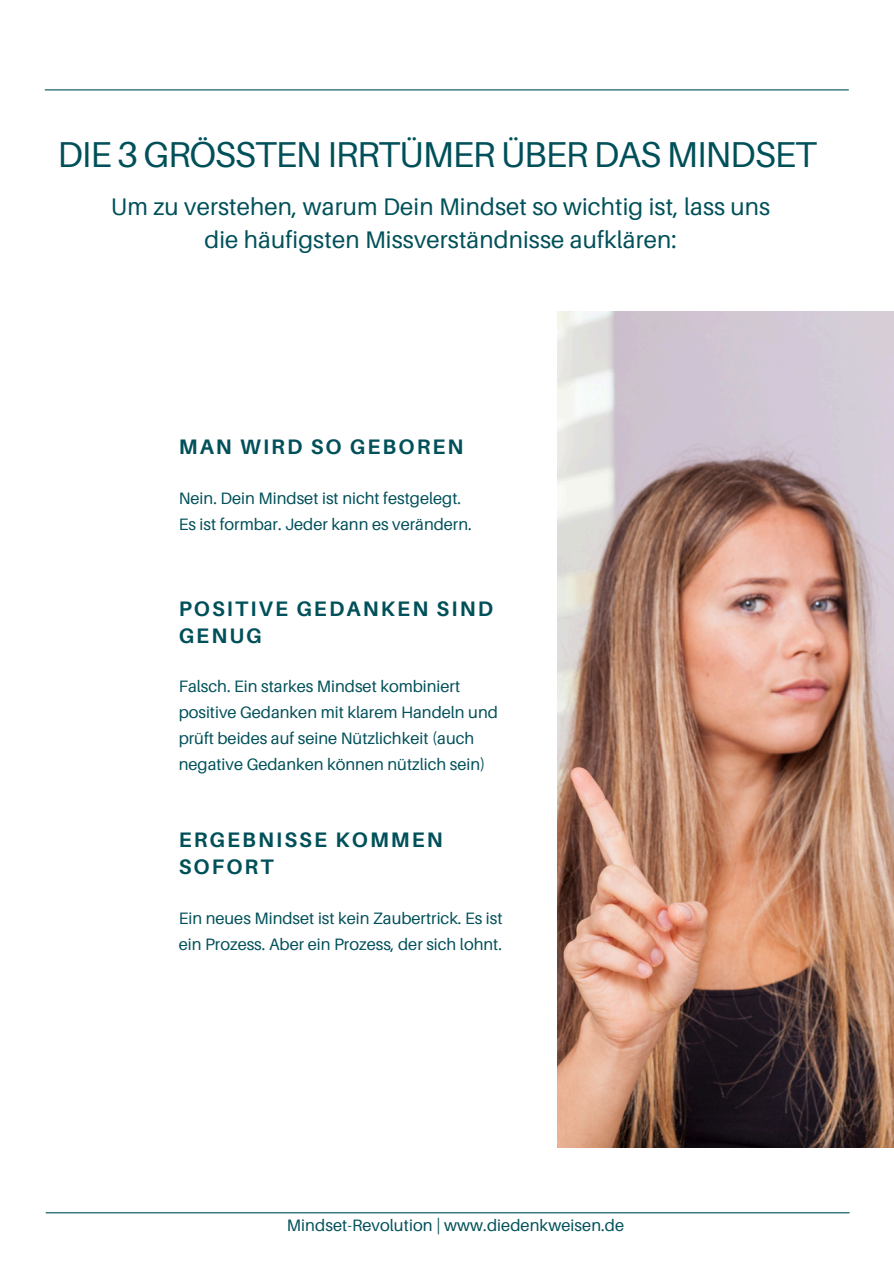
<style>
.page{position:relative;width:894px;height:1264px;background:#fff}
.page>*{position:absolute;margin:0;border:0;box-sizing:border-box;transform-origin:0 0}
.t1{font:36px "Aileron";letter-spacing:-.03em;color:#005059}
.t2{font:24px/33.8px "Aileron";letter-spacing:.005em;color:#005059;text-align:center}
.t3{font:700 21px/27px "Aileron";letter-spacing:.1em;color:#005059}
.t4{font:16.5px/25.8px "Aileron";color:#005059}
</style>
<div class="page">
<hr style="left:45px;top:89px;width:803px;height:1px;background:#005059">
<img style="left:557px;top:311px;width:336px;height:836px">
<hr style="left:46px;top:1212px;width:803px;height:1px;background:#005059">
<p class="t1" style="left:57px;top:132px;width:760px">DIE 3 GRÖSSTEN IRRTÜMER ÜBER DAS MINDSET</p>
<h3 class="t2" style="left:111px;top:189px;width:660px">Um zu verstehen, warum Dein Mindset so wichtig ist, lass uns die häufigsten Missverständnisse aufklären:</h3>
<h3 class="t3" style="left:179px;top:432px;width:286px">MAN WIRD SO GEBOREN</h3>
<p class="t4" style="left:179px;top:484px;width:294px">Nein. Dein Mindset ist nicht festgelegt.<br>Es ist formbar. Jeder kann es verändern.</p>
<h3 class="t3" style="left:179px;top:594px;width:316px">POSITIVE GEDANKEN SIND<br>GENUG</h3>
<h2 class="t4" style="left:179px;top:673px;width:321px">Falsch. Ein starkes Mindset kombiniert positive Gedanken mit klarem Handeln und prüft beides auf seine Nützlichkeit (auch negative Gedanken können nützlich sein)</h2>
<p class="t3" style="left:179px;top:825px;width:265px">ERGEBNISSE KOMMEN<br>SOFORT</p>
<h1 class="t4" style="left:179px;top:904px;width:325px">Ein neues Mindset ist kein Zaubertrick. Es ist ein Prozess. Aber ein Prozess, der sich lohnt.</h1>
<p class="t4" style="left:287px;top:1211px;width:339px">Mindset-Revolution | www.diedenkweisen.de</p>
</div>
